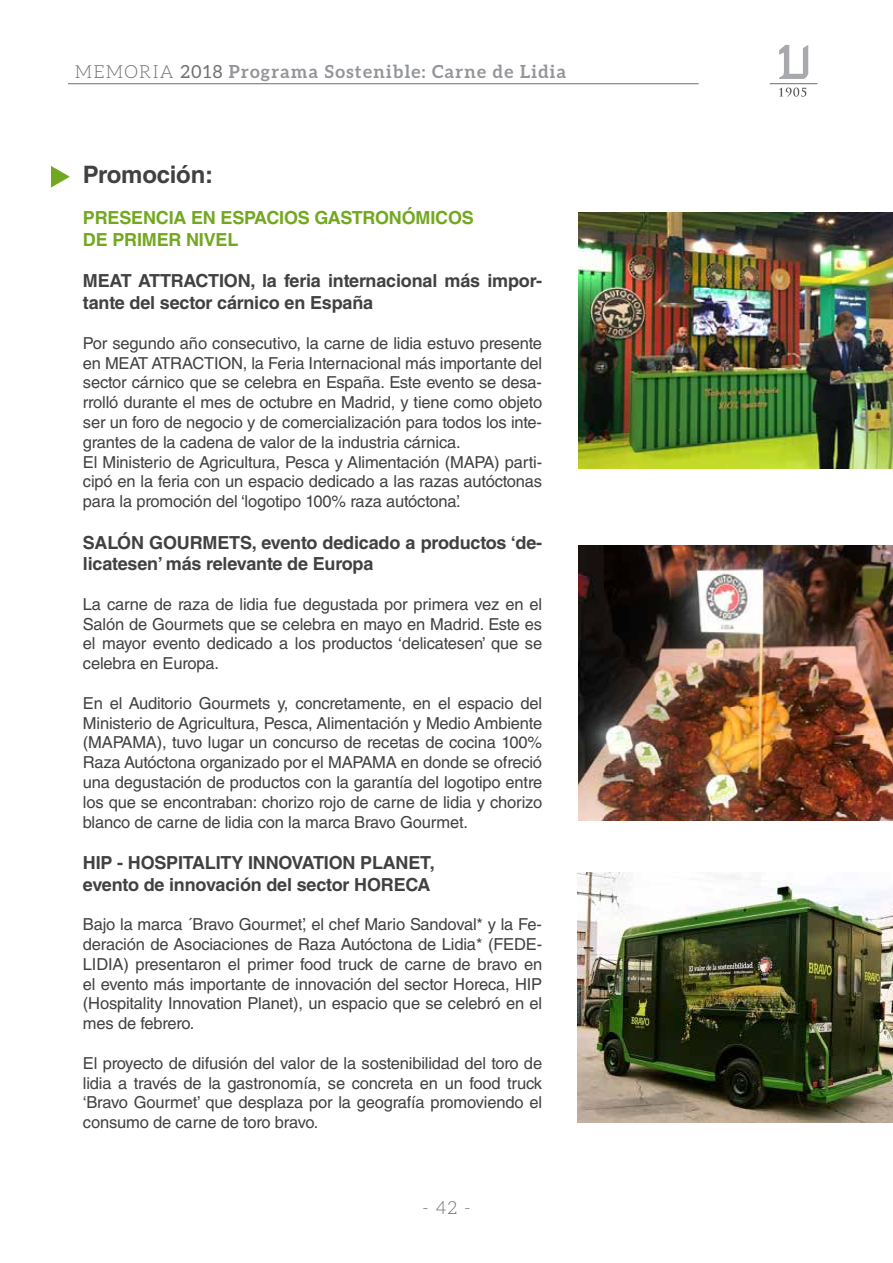
<style>
.page{position:relative;width:893px;height:1263px;background:#fff}
.page>*{position:absolute;margin:0;border:0;box-sizing:border-box;transform-origin:0 0}
.t1{font:700 24px "Helvetica LT Std";letter-spacing:-.01em;color:#414042}
.t2{font:700 18px/21.6px "Helvetica LT Std";letter-spacing:-.01em;color:#414042}
.t3{font:700 18px/21.6px "Helvetica LT Std";letter-spacing:-.01em;color:#72a81f}
.t4{font:700 18px "Aleo";letter-spacing:.07em;color:#939598}
.t5{font:300 18px "Aleo";color:#6d6e71}
.t6{font:16.5px/19.8px "Helvetica LT Std";letter-spacing:-.01em;color:#414042;text-align:justify}
.s1{font-weight:300;color:#6d6e71}
.s2{font-weight:400;color:#6d6e71}
</style>
<div class="page">
<hr style="left:68px;top:83px;width:631px;height:1px;background:#6d6e71">
<svg style="left:779px;top:45px;width:29px;height:34px"></svg>
<svg style="left:779px;top:88px;width:27px;height:9px"></svg>
<hr style="left:770px;top:83px;width:47px;height:1px;background:#6d6e71">
<svg style="left:51px;top:166px;width:19px;height:22px"></svg>
<img style="left:579px;top:213px;width:314px;height:256px">
<img style="left:579px;top:546px;width:314px;height:275px">
<img style="left:577px;top:872px;width:316px;height:250px">
<p class="t4" style="left:75px;top:61px;width:493px"><span class="s1">MEMORIA</span> <span class="s2">2018</span> Programa Sostenible: Carne de Lidia</p>
<h1 class="t1" style="left:83px;top:160px;width:132px">Promoción:</h1>
<p class="t3" style="left:83px;top:207px;width:392px">PRESENCIA EN ESPACIOS GASTRONÓMICOS<br>DE PRIMER NIVEL</p>
<p class="t2" style="left:83px;top:270px;width:461px">MEAT ATTRACTION, la feria internacional más impor&shy;tante del sector cárnico en España</p>
<p class="t6" style="left:83px;top:333px;width:461px;text-align:left">Por segundo año consecutivo, la carne de lidia estuvo presente en MEAT ATRACTION, la Feria Internacional más importante del sector cárnico que se celebra en España. Este evento se desa&shy;rrolló durante el mes de octubre en Madrid, y tiene como objeto ser un foro de negocio y de comercialización para todos los inte&shy;grantes de la cadena de valor de la industria cárnica.<br>El Ministerio de Agricultura, Pesca y Alimentación (MAPA) parti&shy;cipó en la feria con un espacio dedicado a las razas autóctonas para la promoción del ‘logotipo 100% raza autóctona’.</p>
<p class="t2" style="left:83px;top:531px;width:461px">SALÓN GOURMETS, evento dedicado a productos ‘de&shy;licatesen’ más relevante de Europa</p>
<p class="t6" style="left:83px;top:594px;width:461px">La carne de raza de lidia fue degustada por primera vez en el Salón de Gourmets que se celebra en mayo en Madrid. Este es el mayor evento dedicado a los productos ‘delicatesen’ que se celebra en Europa.</p>
<p class="t6" style="left:83px;top:693px;width:461px">En el Auditorio Gourmets y, concretamente, en el espacio del Ministerio de Agricultura, Pesca, Alimentación y Medio Ambiente (MAPAMA), tuvo lugar un concurso de recetas de cocina 100% Raza Autóctona organizado por el MAPAMA en donde se ofreció una degustación de productos con la garantía del logotipo entre los que se encontraban: chorizo rojo de carne de lidia y chorizo blanco de carne de lidia con la marca Bravo Gourmet.</p>
<p class="t2" style="left:83px;top:851px;width:353px">HIP - HOSPITALITY INNOVATION PLANET, evento de innovación del sector HORE</p>
<p class="t2" style="left:405px;top:873px;width:26px">CA</p>
<p class="t6" style="left:83px;top:914px;width:461px">Bajo la marca ´Bravo Gourmet’, el chef Mario Sandoval* y la Fe&shy;deración de Asociaciones de Raza Autóctona de Lidia* (FEDE-LIDIA) presentaron el primer food truck de carne de bravo en el evento más importante de innovación del sector Horeca, HIP (Hospitality Innovation Planet), un espacio que se celebró en el mes de febrero.</p>
<p class="t6" style="left:83px;top:1053px;width:461px">El proyecto de difusión del valor de la sostenibilidad del toro de lidia a través de la gastronomía, se concreta en un food truck ‘Bravo Gourmet’ que desplaza por la geografía promoviendo el consumo de carne de toro bravo.</p>
<p class="t5" style="left:422px;top:1197px;width:50px">- 42 -</p>
</div>
